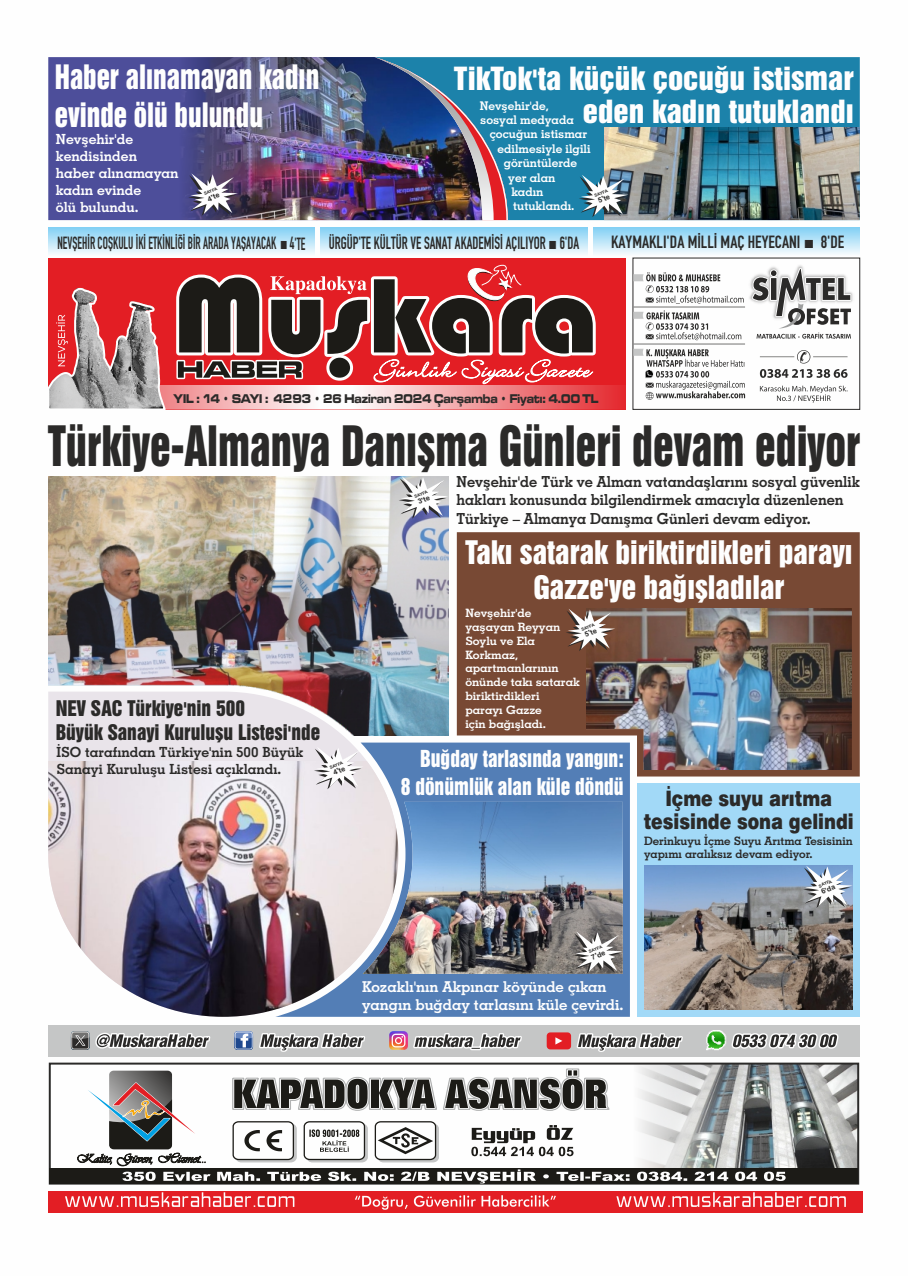
<style>
.page{position:relative;width:908px;height:1276px;background:#fff}
.page>*{position:absolute;margin:0;border:0;box-sizing:border-box;transform-origin:0 0}
.t1{font:50.8px "Swiss 921 BT";color:#2b2a29;scale:.83 1}
.t2{font:30.7px/37.4px "Swiss 921 BT";color:#fefefe;scale:.89 1}
.t3{font:29.6px/34.2px "Swiss 921 BT";color:#fefefe;text-align:center}
.t4{font:29.1px/33.6px "Swiss 921 BT";color:#fefefe;text-align:right;scale:1.07 1}
.t5{font:21.4px/27.4px "Swiss 921 BT";color:#fefefe;text-align:right;scale:.91 1}
.t6{font:900 21.3px/23px "Swiss 721 BT";color:#2b2a29;text-align:center;scale:.82 1}
.t7{font:19.7px/24px "Swiss 921 BT";color:#2b2a29}
.t8{font:17.4px "DIN Eng Con";color:#2b2a29;scale:.71 1}
.t9{font:17.4px "DIN Eng Con";color:#2b2a29;scale:.81 1}
.t10{font:17.4px "DIN Eng Con";color:#2b2a29}
.t11{font:15.2px/18.3px "Geometric Slabserif 703 Bold BT";color:#2b2a29;scale:.96 1}
.t12{font:15px/18px "Geometric Slabserif 703 Bold BT";color:#fefefe}
.t13{font:14px/16.8px "Geometric Slabserif 703 Bold BT";color:#2b2a29}
.t14{font:14px/16.8px "Geometric Slabserif 703 Bold BT";color:#fefefe}
.t15{font:13.1px "Microgramma D Bold Exte";color:#2b2a29;scale:.79 1}
.t16{font:12px "Geometric Slabserif 703 Bold BT";color:#fefefe}
.t17{font:11.6px/13.9px "Geometric Slabserif 703 Bold BT";color:#fefefe;scale:1.04 1}
.t18{font:11.6px/13.9px "Geometric Slabserif 703 Bold BT";color:#2b2a29}
.t19{font:700 7.2px "Arial";color:#2b2a29}
.t20{font:700 4.3px "Arial";color:#2b2a29}
.s1{font-family:"Arial"}
</style>
<div class="page">
<div style="left:48px;top:258px;width:577px;height:151px;background:#e31e24"></div>
<img style="left:166px;top:386px;width:457px;height:23px">
<svg style="left:176px;top:264px;width:420px;height:121px"></svg>
<svg style="left:48px;top:287px;width:118px;height:123px"></svg>
<div style="left:48px;top:1191px;width:814px;height:21px;background:#e31e24"></div>
<svg style="left:355px;top:1198px;width:200px;height:11px"></svg>
<svg style="left:65px;top:1192px;width:229px;height:15px"></svg>
<svg style="left:616px;top:1192px;width:229px;height:15px"></svg>
<div style="left:632px;top:257px;width:227px;height:153px;border:1px solid #2b2a29"></div>
<img style="left:839px;top:1065px;width:16px;height:103px">
<div style="left:50px;top:1168px;width:807px;height:15px;background:#1c1b17"></div>
<svg style="left:231px;top:1183px;width:381px;height:15px"></svg>
<div style="left:48px;top:1025px;width:811px;height:31px;background:#c5c6c6"></div>
<svg style="left:320px;top:227px;width:267px;height:27px;background:#b8e4f8"></svg>
<svg style="left:48px;top:227px;width:267px;height:27px;background:#b8e4f8"></svg>
<svg style="left:65px;top:1006px;width:774px;height:177px"></svg>
<img style="left:797px;top:265px;width:56px;height:37px">
<svg style="left:633px;top:267px;width:218px;height:135px"></svg>
<svg style="left:593px;top:227px;width:266px;height:27px;background:#b8e4f8"></svg>
<div style="left:507px;top:57px;width:352px;height:163px;background:#1c82aa"></div>
<img style="left:604px;top:128px;width:255px;height:92px">
<div style="left:48px;top:57px;width:131px;height:163px;background:#4d4e9a"></div>
<img style="left:179px;top:57px;width:195px;height:163px">
<img style="left:374px;top:57px;width:133px;height:163px">
<svg style="left:188px;top:173px;width:50px;height:43px"></svg>
<svg style="left:578px;top:175px;width:50px;height:42px"></svg>
<img style="left:48px;top:476px;width:400px;height:259px">
<div style="left:636px;top:783px;width:223px;height:234px;background:#a2d9f7"></div>
<img style="left:644px;top:865px;width:208px;height:144px">
<div style="left:456px;top:532px;width:403px;height:244px;background:#784934"></div>
<svg style="left:48px;top:691px;width:350px;height:70px;background:#d2ced4"></svg>
<img style="left:48px;top:761px;width:227px;height:256px">
<img style="left:586px;top:609px;width:265px;height:160px">
<svg style="left:275px;top:742px;width:354px;height:275px;background:#8397b9"></svg>
<svg style="left:398px;top:476px;width:50px;height:43px"></svg>
<svg style="left:565px;top:609px;width:50px;height:42px"></svg>
<img style="left:362px;top:802px;width:260px;height:172px">
<svg style="left:802px;top:865px;width:50px;height:43px;background:#a7b5c7"></svg>
<svg style="left:314px;top:747px;width:49px;height:42px"></svg>
<h2 class="t2" style="left:55px;top:62px;width:298px">Haber alınamayan kadın evinde ölü bulundu</h2>
<p class="t14" style="left:56px;top:132px;width:124px">Nevşehir'de kendisinden haber alınamayan kadın evinde<br>ölü bulundu.</p>
<p class="t20" style="left:203px;top:192px;width:16px;rotate:-21deg">SAYFA</p>
<p class="t19" style="left:207px;top:197px;width:14px;rotate:-21deg">4'te</p>
<h3 class="t4" style="left:454px;top:65px;width:375px">TikTok'ta küçük çocuğu istismar eden kadın tutuklandı</h3>
<p class="t16" style="left:479px;top:100px;width:71px">Nevşehir'de,</p>
<p class="t16" style="left:480px;top:115px;width:95px">sosyal medyada</p>
<p class="t16" style="left:489px;top:129px;width:99px">çocuğun istismar</p>
<p class="t16" style="left:497px;top:144px;width:94px">edilmesiyle ilgili</p>
<p class="t16" style="left:503px;top:158px;width:75px">görüntülerde</p>
<p class="t16" style="left:508px;top:172px;width:49px">yer alan</p>
<p class="t16" style="left:511px;top:187px;width:33px">kadın</p>
<p class="t16" style="left:513px;top:201px;width:63px">tutuklandı.</p>
<p class="t20" style="left:594px;top:194px;width:16px;rotate:-21deg">SAYFA</p>
<p class="t19" style="left:597px;top:198px;width:14px;rotate:-21deg">5'te</p>
<p class="t8" style="left:57px;top:233px;width:351px">NEVÞEHÝR COÞKULU ÝKÝ ETKÝNLÝÐÝ BÝR ARADA YAÞAYACAK <span class="s1">■</span> 4'TE</p>
<p class="t9" style="left:328px;top:232px;width:311px">ÜRGÜP'TE KÜLTÜR VE SANAT AKADEMÝSÝ AÇILIYOR <span class="s1">■</span> 6'DA</p>
<p class="t10" style="left:610px;top:232px;width:235px">KAYMAKLI'DA MÝLLÝ MAÇ HEYECANI <span class="s1">■</span> 8'DE</p>
<p class="t15" style="left:173px;top:392px;width:539px">YIL : 14 • SAYI : 4293 • 26 Haziran 2024 Çarşamba • Fiyatı: 4.00 TL</p>
<h1 class="t1" style="left:48px;top:428px;width:979px">Türkiye-Almanya Danışma Günleri devam ediyor</h1>
<p class="t11" style="left:456px;top:474px;width:421px">Nevşehir'de Türk ve Alman vatandaşlarını sosyal güvenlik hakları konusunda bilgilendirmek amacıyla düzenlenen<br>Türkiye – Almanya Danışma Günleri devam ediyor.</p>
<h3 class="t3" style="left:465px;top:539px;width:388px">Takı satarak biriktirdikleri parayı<br>Gazze'ye bağışladılar</h3>
<p class="t17" style="left:465px;top:607px;width:112px">Nevşehir'de yaşayan Reyyan<br>Soylu ve Ela<br>Korkmaz, apartmanlarının önünde takı satarak biriktirdikleri<br>parayı Gazze<br>için bağışladı.</p>
<p class="t20" style="left:414px;top:495px;width:16px;rotate:-21deg">SAYFA</p>
<p class="t19" style="left:417px;top:499px;width:14px;rotate:-21deg">3'te</p>
<p class="t20" style="left:580px;top:628px;width:16px;rotate:-21deg">SAYFA</p>
<p class="t19" style="left:584px;top:632px;width:14px;rotate:-21deg">5'te</p>
<p class="t7" style="left:56px;top:699px;width:266px">NEV SAC Türkiye'nin 500<br>Büyük Sanayi Kuruluşu Listesi'nde</p>
<p class="t13" style="left:56px;top:745px;width:248px">İSO tarafından Türkiye'nin 500 Büyük<br>Sanayi Kuruluşu Listesi açıklandı.</p>
<h3 class="t5" style="left:400px;top:748px;width:246px">Buğday tarlasında yangın:<br>8 dönümlük alan küle döndü</h3>
<p class="t20" style="left:329px;top:766px;width:16px;rotate:-21deg">SAYFA</p>
<p class="t19" style="left:332px;top:770px;width:14px;rotate:-21deg">4'te</p>
<h3 class="t6" style="left:643px;top:789px;width:257px">İçme suyu arıtma tesisinde sona gelindi</h3>
<p class="t18" style="left:643px;top:834px;width:210px">Derinkuyu İçme Suyu Arıtma Tesisinin yapımı aralıksız devam ediyor.</p>
<p class="t20" style="left:588px;top:950px;width:16px;rotate:-21deg">SAYFA</p>
<p class="t19" style="left:590px;top:955px;width:16px;rotate:-21deg">7'de</p>
<p class="t12" style="left:362px;top:979px;width:263px">Kozaklı'nın Akpınar köyünde çıkan yangın buğday tarlasını küle çevirdi.</p>
<p class="t20" style="left:817px;top:884px;width:16px;rotate:-21deg">SAYFA</p>
<p class="t19" style="left:820px;top:889px;width:16px;rotate:-21deg">6'da</p>
</div>
